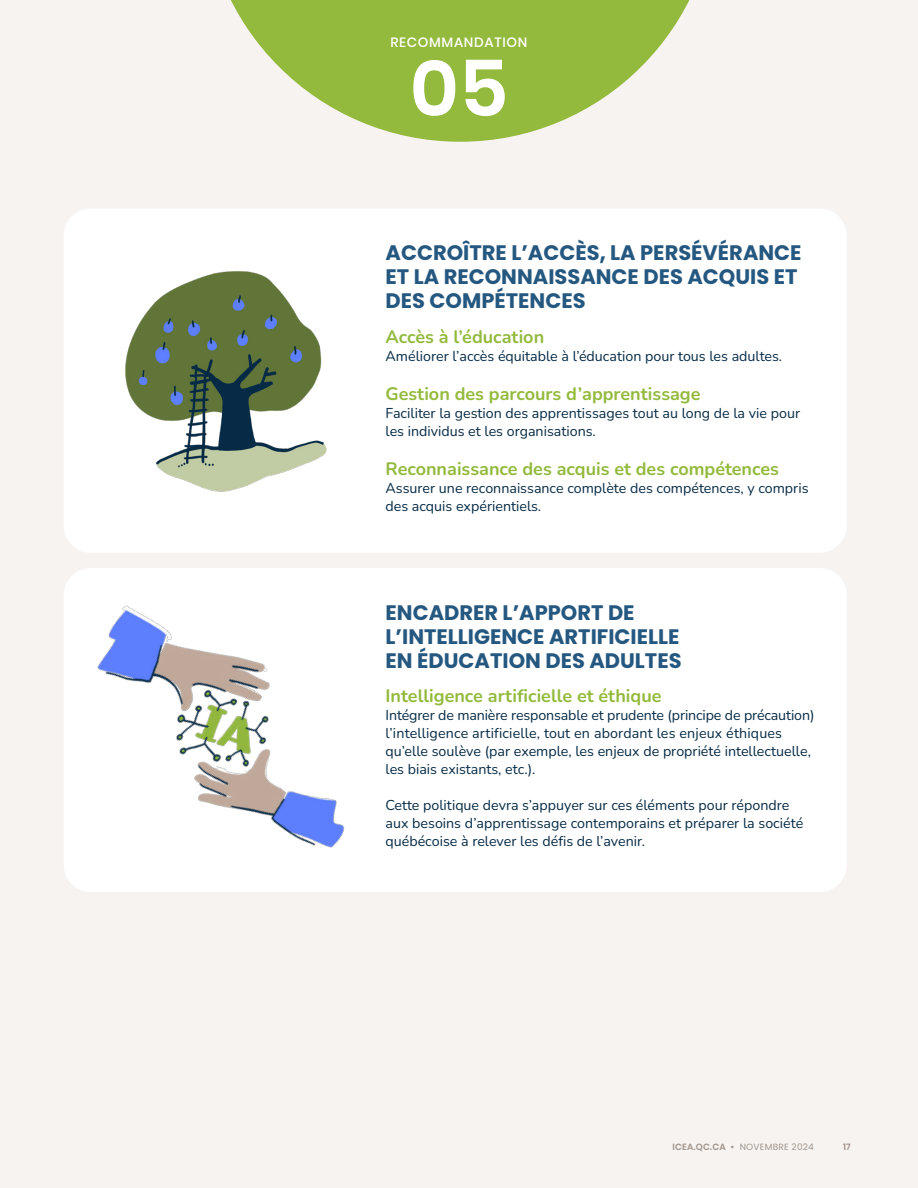
<style>
.page{position:relative;width:918px;height:1188px;background:#f7f3f0}
.page>*{position:absolute;margin:0;border:0;box-sizing:border-box;transform-origin:0 0}
.t1{font:600 78px "Poppins";color:#fff}
.t2{font:700 21px/24px "Poppins";color:#255880}
.t3{font:700 18px "Nunito";color:#93ba3d}
.t4{font:14.25px/18px "Nunito";color:#072b46}
.t5{font:500 13.5px "Poppins";letter-spacing:.05em;color:#fff}
.t6{font:9px "Poppins";letter-spacing:.025em;color:#9f958d}
.t7{font:600 9px "Poppins";color:#9f958d}
.s1{font-weight:600}
</style>
<div class="page">
<div style="left:64px;top:209px;width:783px;height:344px;background:#fff;border-radius:27px"></div>
<div style="left:64px;top:568px;width:783px;height:324px;background:#fff;border-radius:27px"></div>
<svg style="left:231px;top:0;width:459px;height:142px;fill:#93ba3d"></svg>
<img style="left:97px;top:605px;width:248px;height:243px">
<img style="left:125px;top:271px;width:202px;height:221px">
<p class="t5" style="left:391px;top:34px;width:138px">RECOMMANDATION</p>
<h1 class="t1" style="left:410px;top:43px;width:100px">05</h1>
<h2 class="t2" style="left:386px;top:241px;width:418px">ACCROÎTRE L’ACCÈS, LA PERSÉVÉRANCE<br>ET LA RECONNAISSANCE DES ACQUIS ET<br>DES COMPÉTENCES</h2>
<p class="t3" style="left:386px;top:324px;width:160px">Accès à l’éducation</p>
<p class="t4" style="left:386px;top:346px;width:398px">Améliorer l’accès équitable à l’éducation pour tous les adultes.</p>
<p class="t3" style="left:386px;top:381px;width:317px">Gestion des parcours d’apprentissage</p>
<p class="t4" style="left:386px;top:403px;width:416px">Faciliter la gestion des apprentissages tout au long de la vie pour les individus et les organisations.</p>
<p class="t3" style="left:386px;top:456px;width:395px">Reconnaissance des acquis et des compétences</p>
<p class="t4" style="left:386px;top:478px;width:424px">Assurer une reconnaissance complète des compétences, y compris des acquis expérientiels.</p>
<h2 class="t2" style="left:386px;top:600px;width:298px">ENCADRER L’APPORT DE<br>L’INTELLIGENCE ARTIFICIELLE<br>EN ÉDUCATION DES ADULTES</h2>
<p class="t3" style="left:386px;top:683px;width:277px">Intelligence artificielle et éthique</p>
<p class="t4" style="left:386px;top:706px;width:430px">Intégrer de manière responsable et prudente (principe de précaution) l’intelligence artificielle, tout en abordant les enjeux éthiques qu’elle soulève (par exemple, les enjeux de propriété intellectuelle, les biais existants, etc.).</p>
<p class="t4" style="left:386px;top:796px;width:419px">Cette politique devra s’appuyer sur ces éléments pour répondre aux besoins d’apprentissage contemporains et préparer la société québécoise à relever les défis de l’avenir.</p>
<p class="t6" style="left:673px;top:1142px;width:143px"><span class="s1">ICEA.QC.CA •</span> NOVEMBRE 2024</p>
<p class="t7" style="left:843px;top:1142px;width:9px">17</p>
</div>
